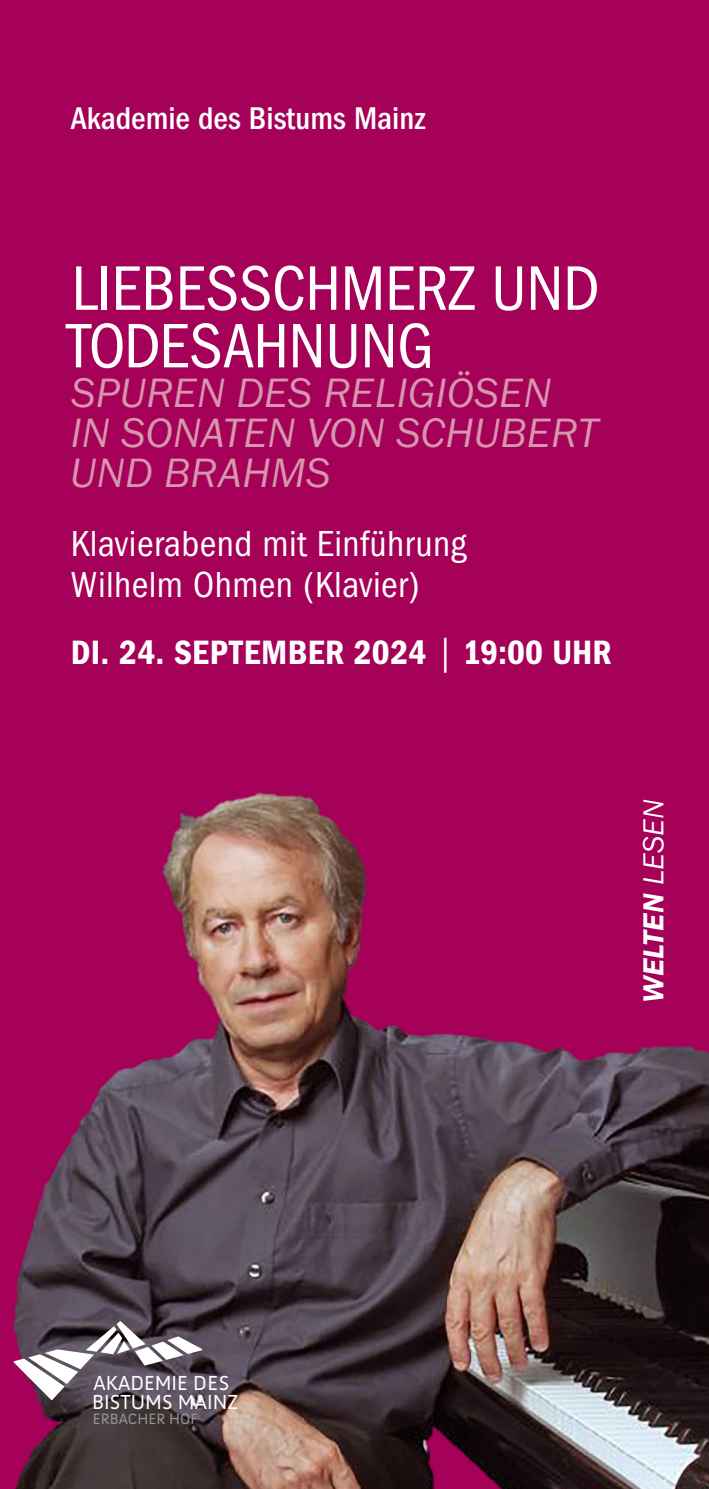
<style>
.page{position:relative;width:709px;height:1489px;background:#fff}
.page>*{position:absolute;margin:0;border:0;box-sizing:border-box;transform-origin:0 0}
.t1{font:condensed 65px/57.5px "Franklin Gothic LT Pro";color:#fff}
.t2{font:42.5px/40px "Franklin Gothic URW Boo Ita";letter-spacing:.01em;color:#d697ae}
.t3{font:condensed 37.5px/41.2px "Franklin Gothic LT Pro";letter-spacing:.01em;color:#fff}
.t4{font:35px "Franklin Gothic LT Pro Cn Dm";letter-spacing:.01em;color:#fff}
.t5{font:500 condensed 32.5px "Franklin Gothic LT Pro";color:#fff}
.t6{font:30px "Franklin Gothic URW Dem Ita";color:#fff}
.t7{font:20.75px/18.8px "Anivers";color:#fff}
.t8{font:15.5px "Anivers";color:#939598}
.s1{font-family:"Franklin Gothic LT Pro";font-style:italic;font-stretch:condensed}
.s2{font-family:"Franklin Gothic URW Boo Ita"}
</style>
<div class="page">
<div style="left:0;top:0;width:709px;height:1488px;background:#a50159"></div>
<img style="left:13px;top:792px;width:696px;height:696px">
<svg style="left:14px;top:1320px;width:188px;height:79px;background:#7b6d79"></svg>
<p class="t5" style="left:71px;top:99px;width:356px">Akademie des Bistums Mainz</p>
<h1 class="t1" style="left:67px;top:260px;width:534px">LIEBESSCHMERZ UND<br>TODESAHNUNG</h1>
<p class="t2" style="left:70px;top:372px;width:529px">SPUREN DES RELIGIÖSEN<br>IN SONATEN VON SCHUBERT<br>UND BRAHMS</p>
<p class="t3" style="left:71px;top:523px;width:397px">Klavierabend mit Einführung<br>Wilhelm Ohmen (Klavier)</p>
<p class="t4" style="left:71px;top:632px;width:542px">DI. 24. SEPTEMBER 2024 <span class="s1">|</span> 19:00 UHR</p>
<p class="t6" style="left:634px;top:1003px;width:206px;rotate:-90deg">WELTEN <span class="s2">LESEN</span></p>
<p class="t7" style="left:92px;top:1373px;width:148px">AKADEMIE DES<br>BISTUMS MAINZ</p>
<p class="t8" style="left:93px;top:1410px;width:107px">ERBACHER HOF</p>
</div>
